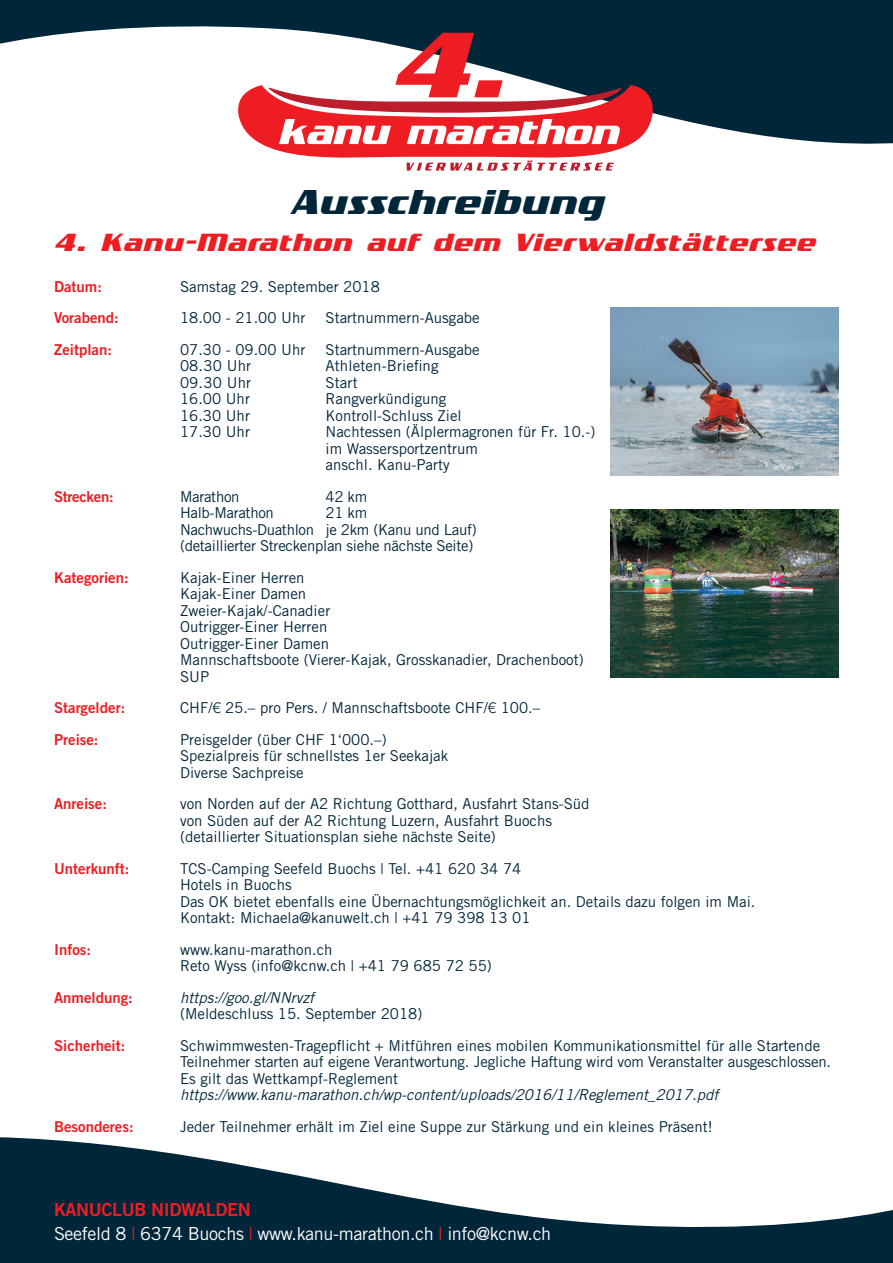
<style>
.page{position:relative;width:893px;height:1263px;background:#fff}
.page>*{position:absolute;margin:0;border:0;box-sizing:border-box;transform-origin:0 0}
.t1{font:italic 700 37.5px "Trade Marker";letter-spacing:.03em;color:#00263a}
.t2{font:italic 700 27px "Trade Marker";letter-spacing:.045em;color:#ee1d23}
.t3{font:18px "Trade Gothic";letter-spacing:-.02em;color:#fff}
.t4{font:18px "Trade Gothic Bold Two";letter-spacing:-.02em;color:#ee1d23}
.t5{font:15px/16.5px "Trade Gothic";color:#00263a}
.t6{font:15px "Trade Gothic Bold Two";color:#ee1d23}
.t7{font:15px/16.5px "Trade Gothic";letter-spacing:-.02em;color:#00263a}
.t8{font:italic 15px "Trade Gothic";color:#00263a}
.t9{font:15px "Trade Gothic Bold Two";letter-spacing:-.02em;color:#ee1d23}
.s1{font-family:"Helvetica Neue";font-weight:300}
.s2{color:#ee1d23}
</style>
<div class="page">
<svg style="left:0;top:1137px;width:893px;height:126px;fill:#00263a"></svg>
<svg style="left:0;top:0;width:893px;height:144px;fill:#00263a"></svg>
<img style="left:610px;top:308px;width:229px;height:167px">
<img style="left:610px;top:510px;width:229px;height:167px">
<svg style="left:237px;top:33px;width:420px;height:138px"></svg>
<h1 class="t1" style="left:290px;top:180px;width:314px">Ausschreibung</h1>
<h2 class="t2" style="left:54px;top:227px;width:762px">4. Kanu-Marathon auf dem Vierwaldstättersee</h2>
<p class="t6" style="left:54px;top:277px;width:49px">Datum:</p>
<p class="t5" style="left:180px;top:278px;width:201px">Samstag 29. September 2018</p>
<p class="t6" style="left:54px;top:309px;width:66px">Vorabend:</p>
<p class="t5" style="left:180px;top:310px;width:127px">18.00 - 21.00 Uhr</p>
<p class="t5" style="left:325px;top:310px;width:156px">Startnummern-Ausgabe</p>
<p class="t6" style="left:54px;top:340px;width:59px">Zeitplan:</p>
<p class="t5" style="left:180px;top:341px;width:127px">07.30 - 09.00 Uhr</p>
<p class="t5" style="left:325px;top:341px;width:156px">Startnummern-Ausgabe</p>
<p class="t5" style="left:180px;top:358px;width:73px">08.30 Uhr</p>
<p class="t5" style="left:325px;top:358px;width:115px">Athleten-Briefing</p>
<p class="t5" style="left:180px;top:374px;width:73px">09.30 Uhr</p>
<p class="t5" style="left:325px;top:374px;width:34px">Start</p>
<p class="t5" style="left:180px;top:391px;width:71px">16.00 Uhr</p>
<p class="t5" style="left:325px;top:391px;width:122px">Rangverkündigung</p>
<p class="t5" style="left:180px;top:407px;width:71px">16.30 Uhr</p>
<p class="t5" style="left:325px;top:407px;width:138px">Kontroll-Schluss Ziel</p>
<p class="t5" style="left:180px;top:424px;width:71px">17.30 Uhr</p>
<p class="t5" style="left:325px;top:424px;width:271px">Nachtessen (Älplermagronen für Fr. 10.-) im Wassersportzentrum<br>anschl. Kanu-Party</p>
<p class="t9" style="left:54px;top:487px;width:61px">Strecken:</p>
<p class="t7" style="left:180px;top:488px;width:61px">Marathon</p>
<p class="t5" style="left:325px;top:488px;width:43px">42 km</p>
<p class="t7" style="left:180px;top:505px;width:95px">Halb-Marathon</p>
<p class="t7" style="left:180px;top:505px;width:298px;text-indent:146px">21 km<br>Nachwuchs-Duathlon je 2km (Kanu und Lauf) (detaillierter Streckenplan siehe nächste Seite)</p>
<p class="t6" style="left:54px;top:568px;width:76px">Kategorien:</p>
<p class="t5" style="left:180px;top:569px;width:405px">Kajak-Einer Herren<br>Kajak-Einer Damen<br>Zweier-Kajak/-Canadier<br>Outrigger-Einer Herren<br>Outrigger-Einer Damen<br>Mannschaftsboote (Vierer-Kajak, Grosskanadier, Drachenboot)<br>SUP</p>
<p class="t6" style="left:54px;top:699px;width:73px">Stargelder:</p>
<p class="t5" style="left:180px;top:700px;width:362px">CHF/<span class="s1">€</span> 25.– pro Pers. / Mannschaftsboote CHF/<span class="s1">€</span> 100.–</p>
<p class="t6" style="left:54px;top:730px;width:46px">Preise:</p>
<p class="t5" style="left:180px;top:731px;width:270px">Preisgelder (über CHF 1‘000.–)<br>Spezialpreis für schnellstes 1er Seekajak<br>Diverse Sachpreise</p>
<p class="t6" style="left:54px;top:795px;width:54px">Anreise:</p>
<p class="t5" style="left:180px;top:796px;width:411px">von Norden auf der A2 Richtung Gotthard, Ausfahrt Stans-Süd von Süden auf der A2 Richtung Luzern, Ausfahrt Buochs (detaillierter Situationsplan siehe nächste Seite)</p>
<p class="t6" style="left:54px;top:859px;width:77px">Unterkunft:</p>
<p class="t5" style="left:180px;top:860px;width:577px">TCS-Camping Seefeld Buochs | Tel. +41 620 34 74<br>Hotels in Buochs<br>Das OK bietet ebenfalls eine Übernachtungsmöglichkeit an. Details dazu folgen im Mai.<br>Kontakt: Michaela@kanuwelt.ch | +41 79 398 13 01</p>
<p class="t6" style="left:54px;top:940px;width:39px">Infos:</p>
<p class="t5" style="left:180px;top:941px;width:313px">www.kanu-marathon.ch<br>Reto Wyss (info@kcnw.ch | +41 79 685 72 55)</p>
<p class="t6" style="left:54px;top:988px;width:80px">Anmeldung:</p>
<p class="t8" style="left:180px;top:988px;width:136px">https://goo.gl/NNrvzf</p>
<p class="t5" style="left:180px;top:1006px;width:244px">(Meldeschluss 15. September 2018)</p>
<p class="t6" style="left:54px;top:1036px;width:73px">Sicherheit:</p>
<p class="t5" style="left:180px;top:1037px;width:653px">Schwimmwesten-Tragepflicht + Mitführen eines mobilen Kommunikationsmittel für alle Startende<br>Teilnehmer starten auf eigene Verantwortung. Jegliche Haftung wird vom Veranstalter ausgeschlossen.<br>Es gilt das Wettkampf-Reglement</p>
<p class="t8" style="left:180px;top:1086px;width:540px">https://www.kanu-marathon.ch/wp-content/uploads/2016/11/Reglement_2017.pdf</p>
<p class="t6" style="left:54px;top:1117px;width:81px">Besonderes:</p>
<p class="t5" style="left:180px;top:1118px;width:534px">Jeder Teilnehmer erhält im Ziel eine Suppe zur Stärkung und ein kleines Präsent!</p>
<p class="t4" style="left:54px;top:1198px;width:198px">KANUCLUB NIDWALDEN</p>
<p class="t3" style="left:54px;top:1222px;width:499px">Seefeld 8 <span class="s2">|</span> 6374 Buochs <span class="s2">|</span> www.kanu-marathon.ch <span class="s2">|</span> info@kcnw.ch</p>
</div>
